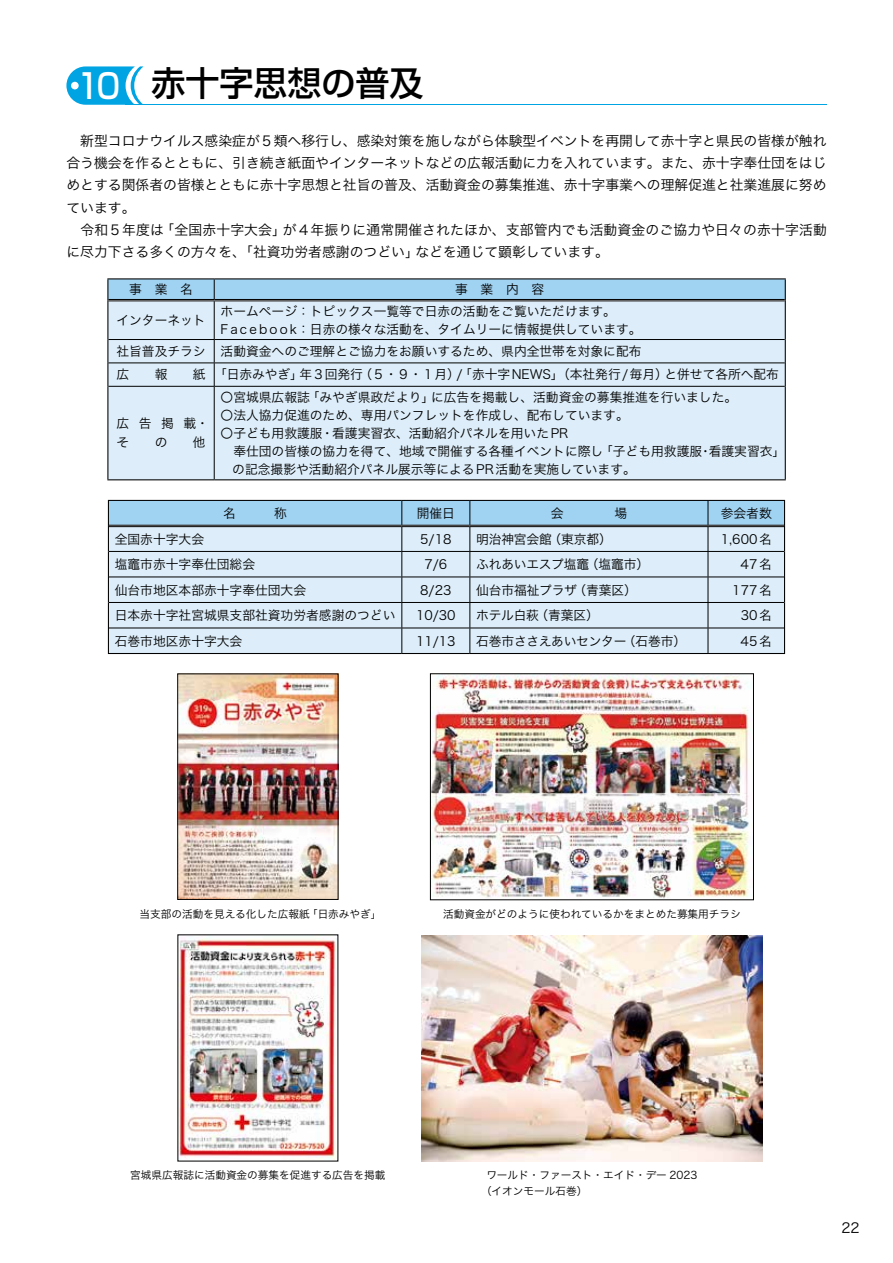
<style>
.page{position:relative;width:893px;height:1263px;background:#fff}
.page>*{position:absolute;margin:0;border:0;box-sizing:border-box;transform-origin:0 0}
.t1{font:500 34.05px "Shin Go Pro";color:#000}
.t2{font:500 34.05px "Shin Go Pro";color:#fff;scale:.9 1}
.t3{font:13.8px/22.4px "Hira Kaku Pro W3";color:#000}
.t4{font:12.75px/18px "Hira Kaku Pro W3";color:#000}
.t5{font:12.75px "Hira Kaku Pro W3";letter-spacing:-.02em;color:#000}
.t6{font:10.65px/15.9px "Hira Kaku Pro W3";color:#000}
</style>
<div class="page">
<hr style="left:125px;top:104px;width:701px;height:1px;background:#00a4e3">
<svg style="left:66px;top:66px;width:78px;height:39px"></svg>
<div style="left:71px;top:82px;width:8px;height:7px;background:#fff;border-radius:50%"></div>
<div style="left:108px;top:302px;width:677px;height:177px;background:#ddeefa"></div>
<hr style="left:107px;top:278px;width:107px;height:1px;background:#000">
<hr style="left:214px;top:278px;width:572px;height:1px;background:#000">
<hr style="left:107px;top:300px;width:1px;height:39px;background:#000">
<hr style="left:785px;top:300px;width:1px;height:39px;background:#000">
<svg style="left:107px;top:339px;width:1px;height:47px"></svg>
<svg style="left:785px;top:339px;width:1px;height:47px"></svg>
<hr style="left:107px;top:386px;width:1px;height:93px;background:#000">
<hr style="left:785px;top:386px;width:1px;height:93px;background:#000">
<hr style="left:107px;top:479px;width:107px;height:1px;background:#000">
<hr style="left:214px;top:479px;width:572px;height:1px;background:#000">
<div style="left:107px;top:279px;width:679px;height:21px;background:#a0d2f2"></div>
<hr style="left:214px;top:301px;width:1px;height:38px;background:#000">
<hr style="left:108px;top:339px;width:106px;height:1px;background:#000">
<hr style="left:214px;top:339px;width:571px;height:1px;background:#000">
<hr style="left:108px;top:363px;width:106px;height:1px;background:#000">
<hr style="left:214px;top:363px;width:571px;height:1px;background:#000">
<svg style="left:214px;top:340px;width:1px;height:46px"></svg>
<hr style="left:108px;top:386px;width:106px;height:1px;background:#000">
<hr style="left:214px;top:386px;width:571px;height:1px;background:#000">
<hr style="left:214px;top:387px;width:1px;height:92px;background:#000">
<hr style="left:108px;top:299px;width:106px;height:1px;background:#000">
<hr style="left:108px;top:301px;width:106px;height:1px;background:#000">
<hr style="left:214px;top:299px;width:571px;height:1px;background:#000">
<hr style="left:214px;top:301px;width:571px;height:1px;background:#000">
<hr style="left:108px;top:653px;width:294px;height:1px;background:#000">
<hr style="left:402px;top:653px;width:68px;height:1px;background:#000">
<hr style="left:470px;top:653px;width:238px;height:1px;background:#000">
<hr style="left:708px;top:653px;width:77px;height:1px;background:#000">
<svg style="left:108px;top:500px;width:677px;height:153px;background:#c8ddeb"></svg>
<img style="left:179px;top:675px;width:157px;height:223px">
<div style="left:177px;top:673px;width:161px;height:227px;border:1px solid #000"></div>
<img style="left:432px;top:675px;width:319px;height:223px">
<div style="left:430px;top:673px;width:324px;height:227px;border:1px solid #000"></div>
<img style="left:180px;top:936px;width:156px;height:223px">
<img style="left:421px;top:935px;width:342px;height:226px">
<h1 class="t1" style="left:151px;top:55px;width:274px">赤十字思想の普及</h1>
<p class="t3" style="left:66px;top:128px;width:762px">　新型コロナウイルス感染症が５類へ移行し、感染対策を施しながら体験型イベントを再開して赤十字と県民の皆様が触れ合う機会を作るとともに、引き続き紙面やインターネットなどの広報活動に力を入れています。また、赤十字奉仕団をはじめとする関係者の皆様とともに赤十字思想と社旨の普及、活動資金の募集推進、赤十字事業への理解促進と社業進展に努めています。<br>　令和５年度は「全国赤十字大会」が４年振りに通常開催されたほか、支部管内でも活動資金のご協力や日々の赤十字活動に尽力下さる多くの方々を、「社資功労者感謝のつどい」などを通じて顕彰しています。</p>
<p class="t4" style="left:129px;top:280px;width:65px">事　業　名</p>
<p class="t4" style="left:455px;top:280px;width:91px">事　業　内　容</p>
<p class="t4" style="left:116px;top:310px;width:91px">インターネット</p>
<p class="t4" style="left:221px;top:301px;width:422px">ホームページ：トピックス一覧等で日赤の活動をご覧いただけます。<br>F a c e b o o k：日赤の様々な活動を、タイムリーに情報提供しています。</p>
<p class="t4" style="left:116px;top:339px;width:664px;line-height:23.4px">社旨普及チラシ 活動資金へのご理解とご協力をお願いするため、県内全世帯を対象に配布<br>広　 報　 紙 「日赤みやぎ」年３回発行（５・９・１月）/「赤十字NEWS」（本社発行/毎月）と併せて各所へ配布</p>
<p class="t4" style="left:116px;top:413px;width:94px;line-height:19.2px">広告掲載・そ</p>
<h1 class="t2" style="left:77px;top:58px;width:50px">10</h1>
<p class="t4" style="left:221px;top:387px;width:518px">〇宮城県広報誌「みやぎ県政だより」に広告を掲載し、活動資金の募集推進を行いました。</p>
<p class="t4" style="left:221px;top:405px;width:410px">〇法人協力促進のため、専用パンフレットを作成し、配布しています。</p>
<p class="t4" style="left:221px;top:423px;width:349px">〇子ども用救護服･看護実習衣、活動紹介パネルを用いたPR</p>
<p class="t4" style="left:221px;top:441px;width:566px">　奉仕団の皆様の協力を得て、地域で開催する各種イベントに際し「子ども用救護服・看護実習衣」</p>
<p class="t4" style="left:232px;top:459px;width:405px">の記念撮影や活動紹介パネル展示等によるPR活動を実施しています。</p>
<p class="t4" style="left:417px;top:503px;width:40px">開催日</p>
<p class="t4" style="left:721px;top:503px;width:53px">参会者数</p>
<p class="t4" style="left:155px;top:433px;width:14px">の</p>
<p class="t4" style="left:193px;top:433px;width:14px">他</p>
<p class="t4" style="left:115px;top:529px;width:91px">全国赤十字大会</p>
<p class="t4" style="left:420px;top:529px;width:33px">5/18</p>
<p class="t4" style="left:476px;top:529px;width:137px">明治神宮会館（東京都）</p>
<p class="t4" style="left:721px;top:529px;width:52px">1,600名</p>
<p class="t4" style="left:115px;top:554px;width:142px">塩竈市赤十字奉仕団総会</p>
<p class="t4" style="left:424px;top:554px;width:24px">7/6</p>
<p class="t4" style="left:476px;top:554px;width:175px">ふれあいエスプ塩竈（塩竈市）</p>
<p class="t4" style="left:741px;top:554px;width:33px">47名</p>
<p class="t4" style="left:115px;top:580px;width:193px">仙台市地区本部赤十字奉仕団大会</p>
<p class="t4" style="left:420px;top:580px;width:33px">8/23</p>
<p class="t4" style="left:476px;top:580px;width:162px">仙台市福祉プラザ（青葉区）</p>
<p class="t4" style="left:732px;top:580px;width:41px">177名</p>
<p class="t4" style="left:115px;top:605px;width:282px">日本赤十字社宮城県支部社資功労者感謝のつどい</p>
<p class="t4" style="left:416px;top:605px;width:41px">10/30</p>
<p class="t4" style="left:476px;top:605px;width:124px">ホテル白萩（青葉区）</p>
<p class="t4" style="left:741px;top:605px;width:33px">30名</p>
<p class="t4" style="left:115px;top:631px;width:129px">石巻市地区赤十字大会</p>
<p class="t4" style="left:416px;top:631px;width:41px">11/13</p>
<p class="t5" style="left:476px;top:629px;width:212px">石巻市ささえあいセンター（石巻市）</p>
<p class="t4" style="left:741px;top:631px;width:33px">45名</p>
<p class="t6" style="left:140px;top:905px;width:243px">当支部の活動を見える化した広報紙「日赤みやぎ」</p>
<p class="t6" style="left:443px;top:905px;width:299px">活動資金がどのように使われているかをまとめた募集用チラシ</p>
<p class="t6" style="left:130px;top:1166px;width:257px">宮城県広報誌に活動資金の募集を促進する広告を掲載</p>
<p class="t6" style="left:481px;top:1166px;width:218px;text-indent:5px">ワールド・ファースト・エイド・デー 2023（イオンモール石巻）</p>
<p class="t3" style="left:841px;top:1216px;width:20px">22</p>
</div>
